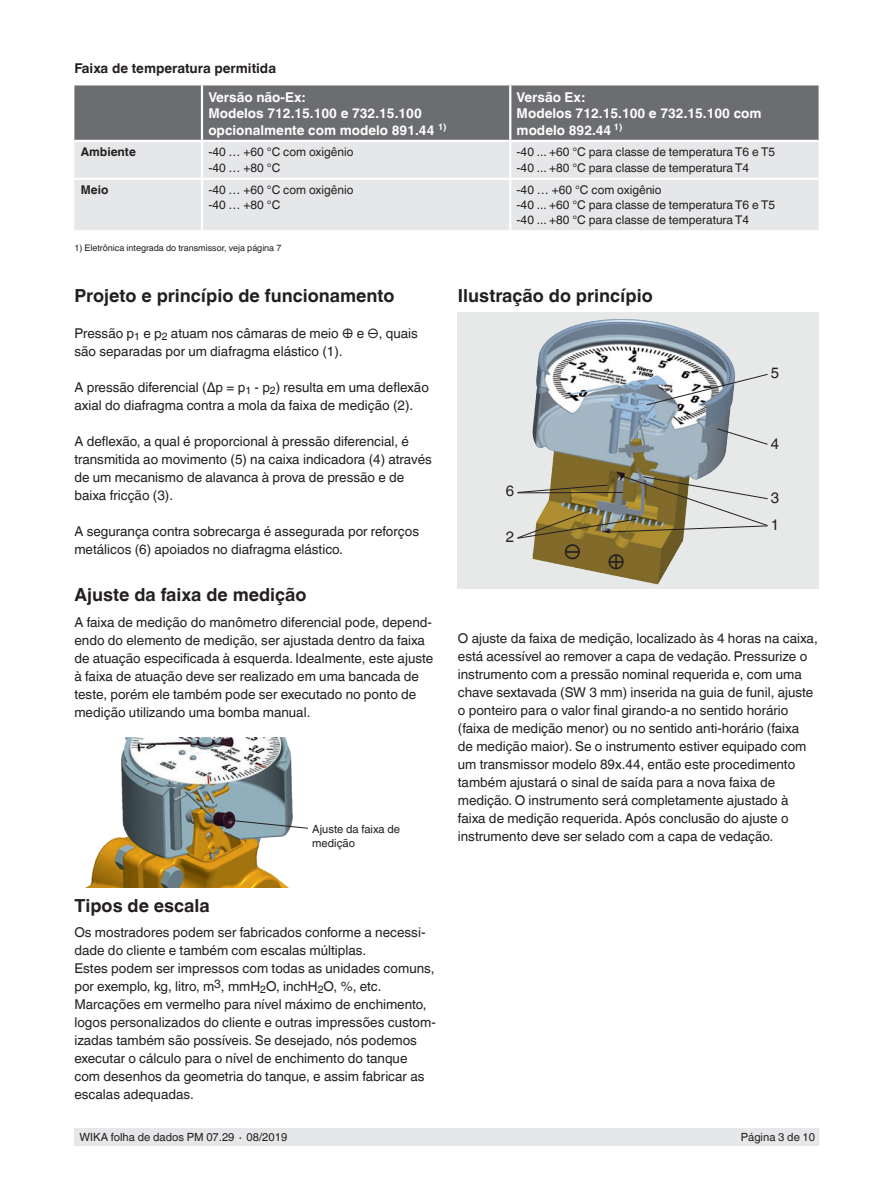
<style>
.page{position:relative;width:893px;height:1188px;background:#fff}
.page>*{position:absolute;margin:0;border:0;box-sizing:border-box;transform-origin:0 0}
.t1{font:21px "Helvetica World";color:#231f20}
.t2{font:700 18px "Helvetica World";color:#231f20}
.t3{font:15px/26.8px "Helvetica World";color:#231f20}
.t4{font:13.5px/18px "Helvetica World";color:#231f20}
.t5{font:700 13.5px/16.5px "Helvetica World";color:#fff}
.t6{font:700 13.5px "Helvetica World";color:#231f20}
.t7{font:12px/15px "Helvetica World";color:#231f20}
.t8{font:700 12px "Helvetica World";color:#231f20}
.t9{font:11.25px/13.5px "Helvetica World";color:#231f20}
.t10{font:9px "Helvetica World";color:#231f20}
</style>
<div class="page">
<div style="left:75px;top:1128px;width:744px;height:17px;background:#e6e7e9"></div>
<svg style="left:457px;top:312px;width:362px;height:276px;background:#cdd0cb"></svg>
<img style="left:533px;top:319px;width:82px;height:127px">
<svg style="left:646px;top:373px;width:122px;height:33px"></svg>
<svg style="left:716px;top:428px;width:52px;height:17px"></svg>
<svg style="left:516px;top:475px;width:252px;height:64px;background:#aba281"></svg>
<img style="left:84px;top:737px;width:209px;height:151px">
<svg style="left:228px;top:819px;width:80px;height:10px"></svg>
<div style="left:74px;top:85px;width:745px;height:55px;background:#6c6d70"></div>
<div style="left:74px;top:142px;width:745px;height:88px;background:#e6e7e9"></div>
<hr style="left:202px;top:178px;width:308px;height:2px;background:#fff">
<hr style="left:510px;top:178px;width:309px;height:2px;background:#fff">
<hr style="left:201px;top:85px;width:2px;height:55px;background:#fff">
<hr style="left:509px;top:85px;width:2px;height:55px;background:#fff">
<hr style="left:201px;top:142px;width:2px;height:36px;background:#fff">
<hr style="left:509px;top:142px;width:2px;height:36px;background:#fff">
<hr style="left:201px;top:180px;width:2px;height:50px;background:#fff">
<hr style="left:509px;top:180px;width:2px;height:50px;background:#fff">
<hr style="left:74px;top:178px;width:128px;height:2px;background:#fff">
<p class="t6" style="left:74px;top:61px;width:203px">Faixa de temperatura permitida</p>
<p class="t5" style="left:208px;top:89px;width:240px">Versão não-Ex:<br>Modelos 712.15.100 e 732.15.100 opcionalmente com modelo 891.44 <sup>1)</sup></p>
<p class="t5" style="left:517px;top:89px;width:246px">Versão Ex:<br>Modelos 712.15.100 e 732.15.100 com modelo 892.44 <sup>1)</sup></p>
<p class="t8" style="left:81px;top:145px;width:57px">Ambiente</p>
<p class="t7" style="left:208px;top:144px;width:147px;line-height:16.5px">-40 … +60 °C com oxigênio -40 … +80 °C</p>
<p class="t7" style="left:517px;top:144px;width:260px;line-height:16.5px">-40 ... +60 °C para classe de temperatura T6 e T5 -40 ... +80 °C para classe de temperatura T4</p>
<p class="t8" style="left:81px;top:183px;width:29px">Meio</p>
<p class="t7" style="left:208px;top:182px;width:147px">-40 … +60 °C com oxigênio -40 … +80 °C</p>
<p class="t7" style="left:517px;top:182px;width:260px">-40 … +60 °C com oxigênio<br>-40 ... +60 °C para classe de temperatura T6 e T5 -40 ... +80 °C para classe de temperatura T4</p>
<p class="t10" style="left:74px;top:243px;width:208px">1) Eletrônica integrada do transmissor, veja página 7</p>
<h2 class="t2" style="left:74px;top:286px;width:322px">Projeto e princípio de funcionamento</h2>
<p class="t4" style="left:74px;top:325px;width:345px">Pressão p<sub>1</sub> e p<sub>2</sub> atuam nos câmaras de meio ⊕ e ⊖, quais são separadas por um diafragma elástico (1).</p>
<p class="t4" style="left:74px;top:379px;width:356px">A pressão diferencial (Δp = p<sub>1</sub> - p<sub>2</sub>) resulta em uma deflexão axial do diafragma contra a mola da faixa de medição (2).</p>
<p class="t4" style="left:74px;top:433px;width:359px">A deflexão, a qual é proporcional à pressão diferencial, é transmitida ao movimento (5) na caixa indicadora (4) através de um mecanismo de alavanca à prova de pressão e de baixa fricção (3).</p>
<p class="t4" style="left:74px;top:523px;width:346px">A segurança contra sobrecarga é assegurada por reforços metálicos (6) apoiados no diafragma elástico.</p>
<h2 class="t2" style="left:74px;top:584px;width:234px">Ajuste da faixa de medição</h2>
<p class="t4" style="left:74px;top:613px;width:360px">A faixa de medição do manômetro diferencial pode, depend&shy;endo do elemento de medição, ser ajustada dentro da faixa de atuação especificada à esquerda. Idealmente, este ajuste à faixa de atuação deve ser realizado em uma bancada de teste, porém ele também pode ser executado no ponto de medição utilizando uma bomba manual.</p>
<p class="t9" style="left:312px;top:823px;width:89px">Ajuste da faixa de medição</p>
<h2 class="t2" style="left:74px;top:895px;width:137px">Tipos de escala</h2>
<p class="t4" style="left:74px;top:924px;width:363px">Os mostradores podem ser fabricados conforme a necessi&shy;dade do cliente e também com escalas múltiplas.<br>Estes podem ser impressos com todas as unidades comuns, por exemplo, kg, litro, m<sup>3</sup>, mmH<sub>2</sub>O, inchH<sub>2</sub>O, %, etc.<br>Marcações em vermelho para nível máximo de enchimento, logos personalizados do cliente e outras impressões custom&shy;izadas também são possíveis. Se desejado, nós podemos executar o cálculo para o nível de enchimento do tanque com desenhos da geometria do tanque, e assim fabricar as escalas adequadas.</p>
<h2 class="t2" style="left:458px;top:286px;width:196px">Ilustração do princípio</h2>
<p class="t3" style="left:506px;top:477px;width:10px">6</p>
<p class="t3" style="left:506px;top:524px;width:10px">2</p>
<h1 class="t1" style="left:564px;top:540px;width:19px">⊖</h1>
<h1 class="t1" style="left:608px;top:549px;width:19px">⊕</h1>
<p class="t3" style="left:771px;top:360px;width:10px">5</p>
<p class="t3" style="left:771px;top:430px;width:10px">4</p>
<p class="t3" style="left:771px;top:485px;width:10px">3<br>1</p>
<p class="t4" style="left:458px;top:629px;width:361px">O ajuste da faixa de medição, localizado às 4 horas na caixa, está acessível ao remover a capa de vedação. Pressurize o instrumento com a pressão nominal requerida e, com uma chave sextavada (SW 3 mm) inserida na guia de funil, ajuste o ponteiro para o valor final girando-a no sentido horário (faixa de medição menor) ou no sentido anti-horário (faixa de medição maior). Se o instrumento estiver equipado com um transmissor modelo 89x.44, então este procedimento também ajustará o sinal de saída para a nova faixa de medição. O instrumento será completamente ajustado à faixa de medição requerida. Após conclusão do ajuste o instrumento deve ser selado com a capa de vedação.</p>
<p class="t9" style="left:80px;top:1130px;width:209px">WIKA folha de dados PM 07.29 ∙ 08/2019</p>
<p class="t9" style="left:741px;top:1130px;width:76px">Página 3 de 10</p>
</div>
